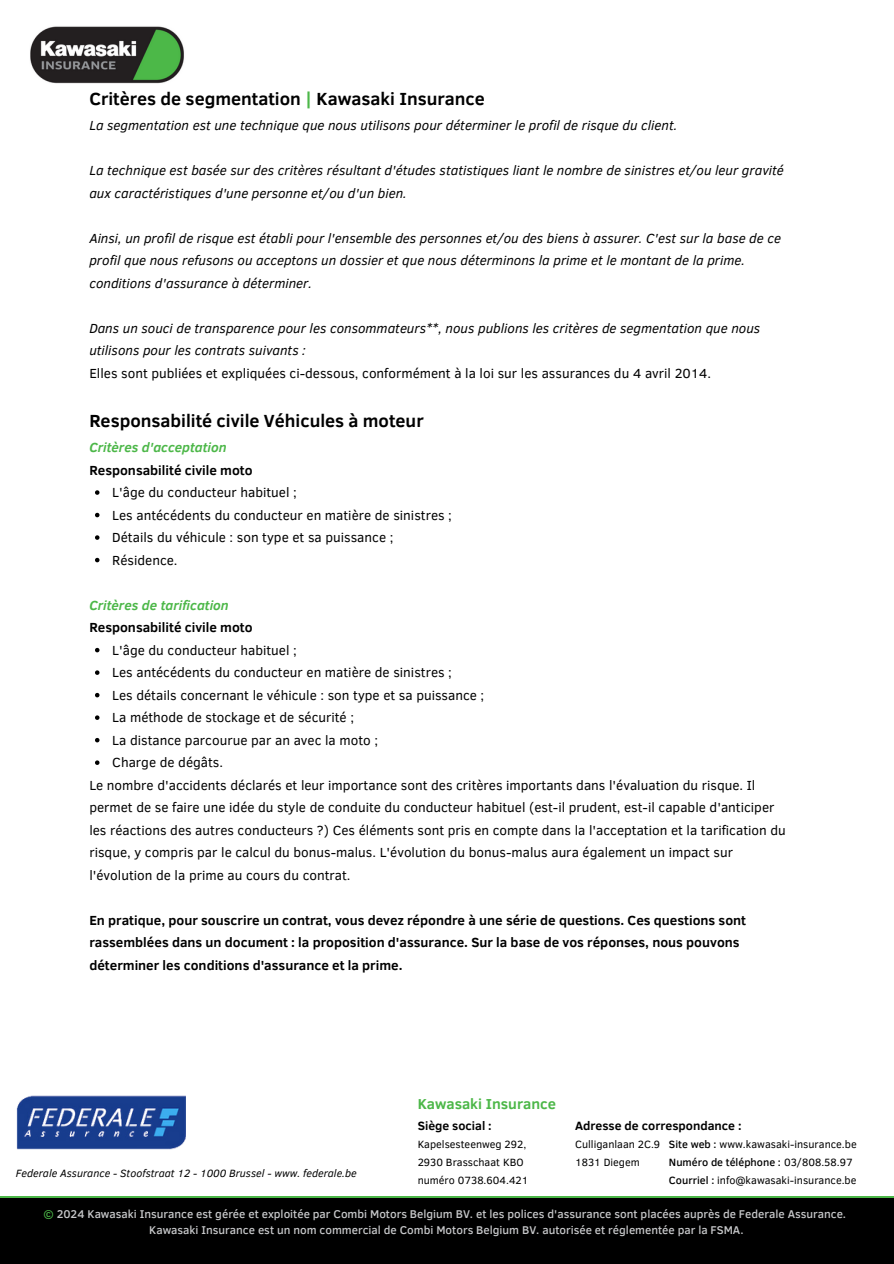
<style>
.page{position:relative;width:894px;height:1264px;background:#fff}
.page>*{position:absolute;margin:0;border:0;box-sizing:border-box;transform-origin:0 0}
.t1{font:700 18px "Clear Sans";color:#000}
.t2{font:700 14.85px "Clear Sans";color:#4cb748}
.t3{font:13.5px/22.5px "Clear Sans";color:#000}
.t4{font:italic 13.5px/22.5px "Clear Sans";color:#000}
.t5{font:700 13.5px/22.5px "Clear Sans";color:#000}
.t6{font:700 12.3px "Clear Sans";color:#000}
.t7{font:500 11.55px/15.5px "Clear Sans";color:#c7c8ca;text-align:center}
.t8{font:10.8px/18px "Clear Sans";color:#000}
.t9{font:italic 10.8px "Clear Sans";color:#000}
.t10{font:500 10.8px "Clear Sans";color:#000}
.s1{color:#4cb748}
.s2{font-style:normal}
.s3{font-style:italic;color:#4cb748}
.s4{font-weight:500}
.s5{font-weight:400}
</style>
<div class="page">
<svg style="left:95px;top:490px;width:4px;height:5px"></svg>
<svg style="left:95px;top:513px;width:4px;height:4px"></svg>
<svg style="left:95px;top:535px;width:4px;height:5px"></svg>
<svg style="left:95px;top:558px;width:4px;height:4px"></svg>
<svg style="left:95px;top:648px;width:4px;height:4px"></svg>
<svg style="left:95px;top:670px;width:4px;height:5px"></svg>
<svg style="left:95px;top:693px;width:4px;height:4px"></svg>
<svg style="left:95px;top:715px;width:4px;height:5px"></svg>
<svg style="left:95px;top:738px;width:4px;height:4px"></svg>
<svg style="left:95px;top:760px;width:4px;height:5px"></svg>
<img style="left:30px;top:26px;width:154px;height:58px">
<div style="left:0;top:1195px;width:893px;height:50px;background:#4cb748"></div>
<div style="left:0;top:1197px;width:893px;height:66px;background:#000"></div>
<img style="left:16px;top:1095px;width:170px;height:54px">
<p class="t1" style="left:89px;top:86px;width:397px">Critères de segmentation <span class="s1">|</span> Kawasaki Insurance</p>
<p class="t4" style="left:89px;top:113px;width:589px">La segmentation est une technique que nous utilisons pour déterminer le profil de risque du client.</p>
<h3 class="t4" style="left:89px;top:158px;width:695px">La technique est basée sur des critères résultant d'études statistiques liant le nombre de sinistres et/ou leur gravité aux caractéristiques d'une personne et/ou d'un bien.</h3>
<h3 class="t4" style="left:89px;top:226px;width:693px">Ainsi, un profil de risque est établi pour l'ensemble des personnes et/ou des biens à assurer. C'est sur la base de ce profil que nous refusons ou acceptons un dossier et que nous déterminons la prime et le montant de la prime. conditions d'assurance à déterminer.</h3>
<h3 class="t4" style="left:89px;top:316px;width:672px">Dans un souci de transparence pour les consommateurs**, nous publions les critères de segmentation que nous utilisons pour les contrats suivants :<br><span class="s2">Elles sont publiées et expliquées ci-dessous, conformément à la loi sur les assurances du 4 avril 2014.</span></h3>
<h3 class="t1" style="left:89px;top:408px;width:336px">Responsabilité civile Véhicules à moteur</h3>
<h3 class="t5" style="left:89px;top:435px;width:165px"><span class="s3">Critères d'acceptation<br></span>Responsabilité civile moto</h3>
<h1 class="t3" style="left:112px;top:480px;width:186px">L'âge du conducteur habituel ;</h1>
<p class="t3" style="left:112px;top:503px;width:341px">Les antécédents du conducteur en matière de sinistres ;</p>
<p class="t3" style="left:112px;top:525px;width:282px">Détails du véhicule : son type et sa puissance ;</p>
<p class="t3" style="left:112px;top:548px;width:67px">Résidence.</p>
<p class="t5" style="left:89px;top:593px;width:165px"><span class="s3">Critères de tarification<br></span>Responsabilité civile moto</p>
<h2 class="t3" style="left:112px;top:638px;width:186px">L'âge du conducteur habituel ;</h2>
<p class="t3" style="left:112px;top:660px;width:341px">Les antécédents du conducteur en matière de sinistres ;</p>
<p class="t3" style="left:112px;top:683px;width:373px">Les détails concernant le véhicule : son type et sa puissance ;</p>
<p class="t3" style="left:112px;top:705px;width:243px">La méthode de stockage et de sécurité ;</p>
<p class="t3" style="left:112px;top:728px;width:267px">La distance parcourue par an avec la moto ;</p>
<p class="t3" style="left:112px;top:750px;width:112px">Charge de dégâts.</p>
<p class="t3" style="left:89px;top:773px;width:697px">Le nombre d'accidents déclarés et leur importance sont des critères importants dans l'évaluation du risque. Il permet de se faire une idée du style de conduite du conducteur habituel (est-il prudent, est-il capable d'anticiper les réactions des autres conducteurs ?) Ces éléments sont pris en compte dans la l'acceptation et la tarification du risque, y compris par le calcul du bonus-malus. L'évolution du bonus-malus aura également un impact sur l'évolution de la prime au cours du contrat.</p>
<h3 class="t5" style="left:89px;top:908px;width:658px">En pratique, pour souscrire un contrat, vous devez répondre à une série de questions. Ces questions sont rassemblées dans un document : la proposition d'assurance. Sur la base de vos réponses, nous pouvons déterminer les conditions d'assurance et la prime.</h3>
<p class="t9" style="left:16px;top:1165px;width:342px">Federale Assurance - Stoofstraat 12 - 1000 Brussel - www. federale.be</p>
<p class="t2" style="left:417px;top:1093px;width:140px">Kawasaki Insurance</p>
<p class="t6" style="left:417px;top:1116px;width:76px">Siège social :</p>
<p class="t6" style="left:575px;top:1117px;width:168px">Adresse de correspondance :</p>
<p class="t8" style="left:417px;top:1134px;width:112px">Kapelsesteenweg 292,<br>2930 Brasschaat KBO numéro 0738.604.421</p>
<h2 class="t8" style="left:668px;top:1134px;width:189px"><span class="s4">Site web :</span> www.kawasaki-insurance.be</h2>
<h4 class="t10" style="left:668px;top:1154px;width:185px">Numéro de téléphone : <span class="s5">03/808.58.97</span></h4>
<h4 class="t8" style="left:668px;top:1170px;width:189px"><span class="s4">Courriel :</span> info@kawasaki-insurance.be</h4>
<p class="t8" style="left:575px;top:1134px;width:87px">Culliganlaan 2C.9</p>
<p class="t8" style="left:575px;top:1152px;width:66px">1831 Diegem</p>
<p class="t7" style="left:43px;top:1205px;width:804px"><span class="s1">©</span> 2024 Kawasaki Insurance est gérée et exploitée par Combi Motors Belgium BV. et les polices d'assurance sont placées auprès de Federale Assurance.<br>Kawasaki Insurance est un nom commercial de Combi Motors Belgium BV. autorisée et réglementée par la FSMA.</p>
</div>
